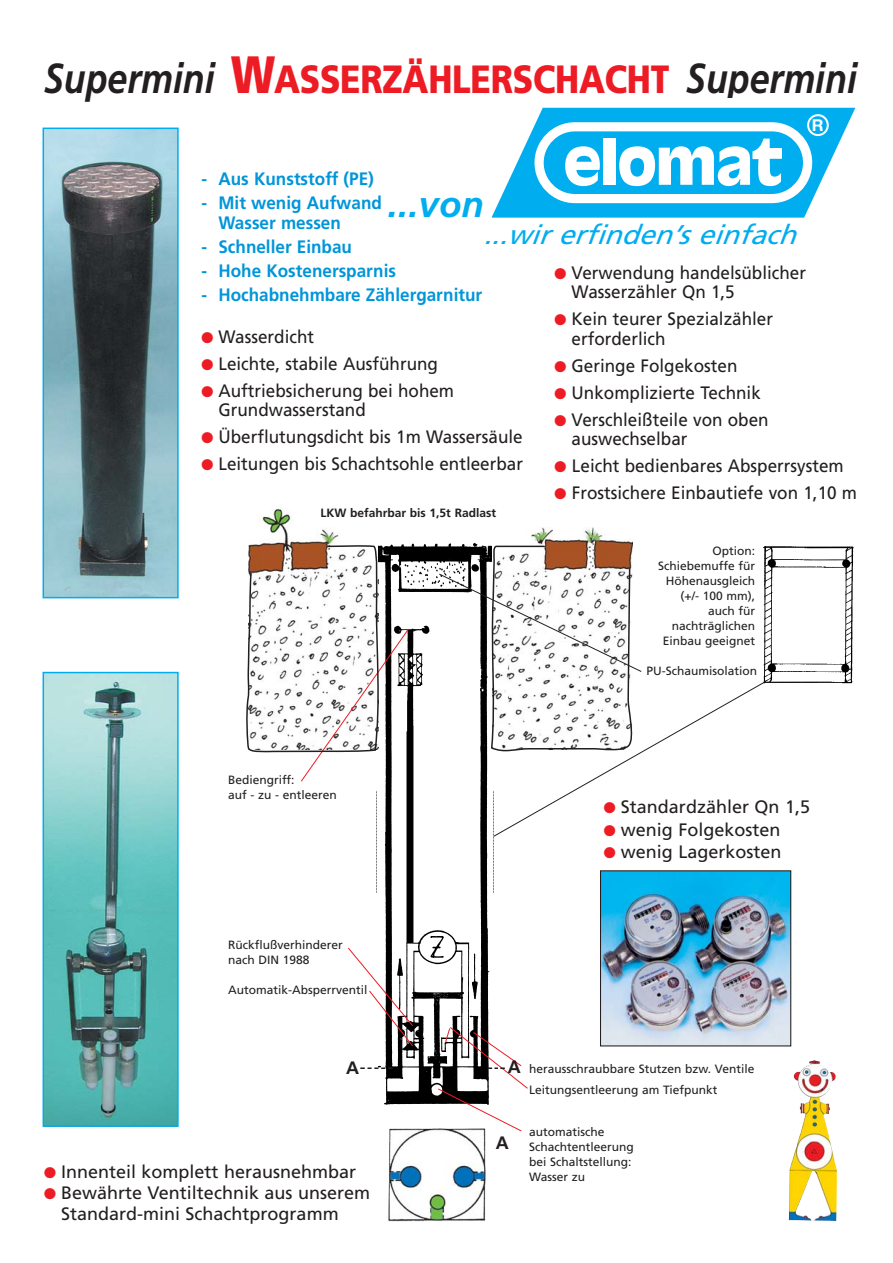
<style>
.page{position:relative;width:893px;height:1263px;background:#fff}
.page>*{position:absolute;margin:0;border:0;box-sizing:border-box;transform-origin:0 0}
.t1{font:700 66.3px "Antique Olive T";letter-spacing:-.02em;color:#fff}
.t2{font:italic 700 42px "Frutiger";color:#231f20;scale:.85 1}
.t3{font:italic 700 36.75px "Frutiger";color:#00adef}
.t4{font:italic 27px "Frutiger";color:#00adef;scale:1.05 1}
.t5{font:18px/19.5px "Frutiger";color:#231f20;scale:.95 1}
.t6{font:18px/21px "Frutiger";color:#231f20}
.t7{font:700 18px/19.5px "Frutiger";color:#0095d9;scale:.95 1}
.t8{font:700 18px "Frutiger";color:#231f20}
.t9{font:700 16.35px "Helvetica Neue";color:#fff}
.t10{font:12px/15px "Frutiger";color:#231f20}
.t11{font:700 12px "Frutiger";color:#231f20}
.s1{font-weight:900;font-style:normal;font-size:52.5px;color:#ed1c24}
.s2{font-weight:900;font-style:normal;font-size:39.3px;color:#ed1c24}
.s3{font-family:"Monotype Sorts";font-size:15px;color:#ed1c24}
</style>
<div class="page">
<img style="left:259px;top:508px;width:373px;height:36px">
<img style="left:379px;top:538px;width:112px;height:567px">
<img style="left:46px;top:131px;width:130px;height:464px">
<div style="left:43px;top:128px;width:136px;height:470px;border:2px solid #00adef"></div>
<img style="left:602px;top:872px;width:187px;height:172px">
<div style="left:600px;top:870px;width:191px;height:176px;border:1px solid #231f20"></div>
<img style="left:46px;top:675px;width:130px;height:449px">
<div style="left:43px;top:672px;width:136px;height:455px;border:2px solid #00adef"></div>
<svg style="left:301px;top:754px;width:107px;height:27px"></svg>
<svg style="left:348px;top:948px;width:65px;height:98px"></svg>
<svg style="left:360px;top:1067px;width:32px;height:2px"></svg>
<svg style="left:438px;top:1027px;width:90px;height:104px"></svg>
<img style="left:788px;top:1060px;width:49px;height:161px">
<img style="left:388px;top:1129px;width:97px;height:93px">
<svg style="left:246px;top:544px;width:391px;height:210px"></svg>
<svg style="left:376px;top:791px;width:1px;height:102px"></svg>
<img style="left:763px;top:546px;width:90px;height:138px">
<svg style="left:493px;top:682px;width:272px;height:211px"></svg>
<svg style="left:491px;top:108px;width:365px;height:110px"></svg>
<h2 class="t2" style="left:44px;top:62px;width:957px">Supermini <span class="s1">W</span><span class="s2">ASSERZÄHLERSCHACHT</span> Supermini</h2>
<p class="t9" style="left:811px;top:119px;width:13px">R</p>
<h1 class="t1" style="left:563px;top:139px;width:221px">elomat</h1>
<p class="t7" style="left:201px;top:170px;width:183px">- Aus Kunststoff (PE)</p>
<p class="t7" style="left:218px;top:194px;width:173px;text-indent:-17px">- Mit wenig Aufwand<br>Wasser messen</p>
<p class="t7" style="left:201px;top:238px;width:160px">- Schneller Einbau</p>
<p class="t7" style="left:201px;top:262px;width:206px">- Hohe Kostenersparnis</p>
<p class="t7" style="left:201px;top:286px;width:297px">- Hochabnehmbare Zählergarnitur</p>
<p class="t5" style="left:201px;top:328px;width:120px"><span class="s3">●</span> Wasserdicht</p>
<p class="t5" style="left:201px;top:355px;width:250px"><span class="s3">●</span> Leichte, stabile Ausführung</p>
<p class="t5" style="left:218px;top:382px;width:249px;text-indent:-17px"><span class="s3">●</span> Auftriebsicherung bei hohem<br>Grundwasserstand</p>
<p class="t5" style="left:201px;top:428px;width:340px"><span class="s3">●</span> Überflutungsdicht bis 1m Wassersäule</p>
<p class="t5" style="left:201px;top:455px;width:340px"><span class="s3">●</span> Leitungen bis Schachtsohle entleerbar</p>
<h3 class="t3" style="left:388px;top:190px;width:97px">...von</h3>
<h3 class="t4" style="left:483px;top:224px;width:307px">...wirerfinden’seinfach</h3>
<p class="t5" style="left:571px;top:264px;width:248px;text-indent:-17px"><span class="s3">●</span> Verwendung handelsüblicher<br>Wasserzähler Qn 1,5</p>
<p class="t5" style="left:571px;top:311px;width:214px;text-indent:-17px"><span class="s3">●</span> Kein teurer Spezialzähler erforderlich</p>
<p class="t5" style="left:554px;top:357px;width:194px"><span class="s3">●</span> Geringe Folgekosten</p>
<p class="t5" style="left:554px;top:384px;width:219px"><span class="s3">●</span> Unkomplizierte Technik</p>
<p class="t5" style="left:571px;top:411px;width:209px;text-indent:-17px"><span class="s3">●</span> Verschleißteile von oben auswechselbar</p>
<p class="t5" style="left:554px;top:458px;width:306px"><span class="s3">●</span> Leicht bedienbares Absperrsystem</p>
<p class="t5" style="left:554px;top:485px;width:320px"><span class="s3">●</span> Frostsichere Einbautiefe von 1,10 m</p>
<p class="t11" style="left:320px;top:508px;width:177px">LKW befahrbar bis 1,5t Radlast</p>
<p class="t10" style="left:658px;top:544px;width:98px;text-align:right">Option:<br>Schiebemuffe für<br>Höhenausgleich (+/- 100 mm), auch für nachträglichen<br>Einbau geeignet</p>
<p class="t10" style="left:646px;top:665px;width:112px">PU-Schaumisolation</p>
<p class="t10" style="left:228px;top:773px;width:110px">Bediengriff:<br>auf - zu - entleeren</p>
<p class="t10" style="left:228px;top:938px;width:116px">Rückflußverhinderer nach DIN 1988</p>
<p class="t10" style="left:228px;top:983px;width:141px">Automatik-Absperrventil</p>
<p class="t8" style="left:346px;top:1060px;width:14px">A</p>
<p class="t6" style="left:44px;top:1163px;width:314px"><span class="s3">●</span> Innenteil komplett herausnehmbar</p>
<p class="t6" style="left:61px;top:1184px;width:310px;text-indent:-17px"><span class="s3">●</span> Bewährte Ventiltechnik aus unserem<br>Standard-mini Schachtprogramm</p>
<p class="t6" style="left:604px;top:798px;width:208px"><span class="s3">●</span> Standardzähler Qn 1,5</p>
<p class="t6" style="left:604px;top:820px;width:178px"><span class="s3">●</span> wenig Folgekosten</p>
<p class="t6" style="left:604px;top:843px;width:179px"><span class="s3">●</span> wenig Lagerkosten</p>
<p class="t8" style="left:507px;top:1060px;width:14px">A</p>
<p class="t8" style="left:496px;top:1136px;width:14px">A</p>
<p class="t10" style="left:529px;top:1059px;width:227px;line-height:21px">herausschraubbare Stutzen bzw. Ventile<br>Leitungsentleerung am Tiefpunkt</p>
<p class="t10" style="left:529px;top:1125px;width:106px">automatische<br>Schachtentleerung bei Schaltstellung:<br>Wasser zu</p>
</div>
